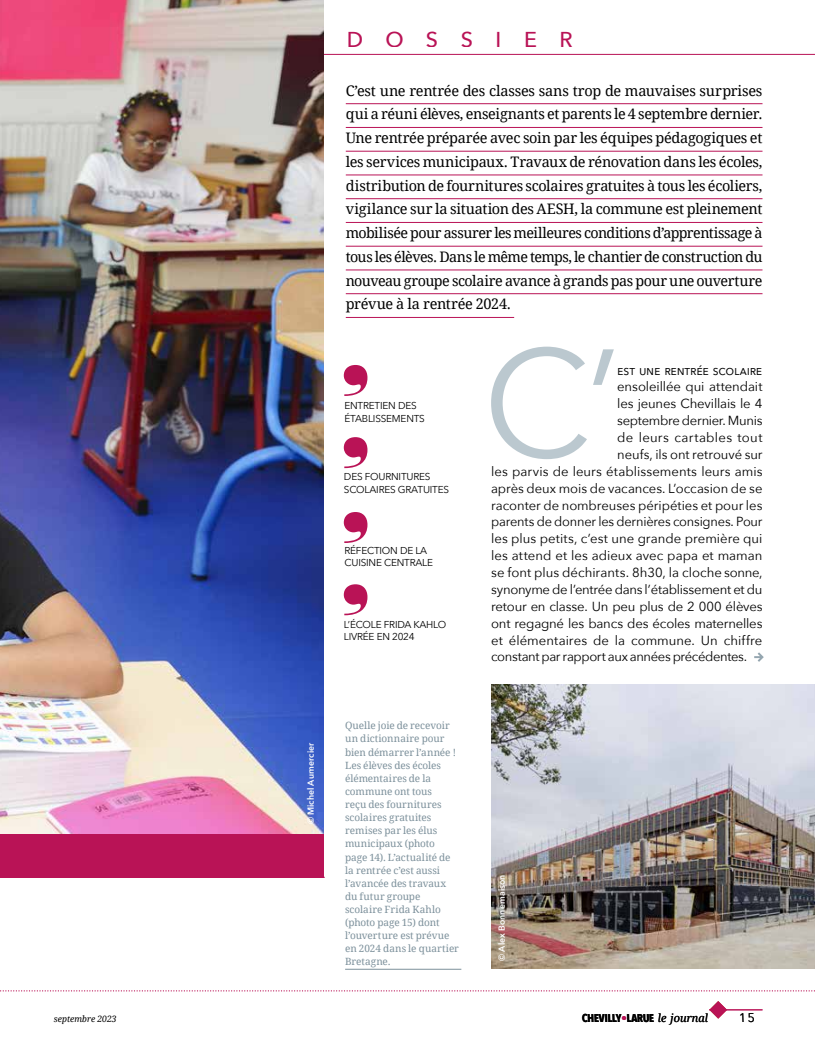
<style>
.page{position:relative;width:815px;height:1063px;background:#fff}
.page>*{position:absolute;margin:0;border:0;box-sizing:border-box;transform-origin:0 0}
.t1{font:151.25px "Avenir Next";color:#bbc8cf}
.t2{font:500 21.5px "Avenir Next";letter-spacing:1.05em;color:#b91356}
.t3{font:14.5px/23.8px "Droid Serif";letter-spacing:-.025em;color:#000;text-align:justify}
.t4{font:13.12px "Avenir Next";letter-spacing:-.005em;color:#000}
.t5{font:13.12px "Avenir Next";letter-spacing:-.025em;color:#000}
.t6{font:13.12px "Avenir Next";letter-spacing:-.03em;color:#000}
.t7{font:13.12px "Avenir Next";letter-spacing:.02em;color:#000}
.t8{font:12.5px "Avenir Next";color:#000}
.t9{font:700 11.25px "Avenir Next Condensed";color:#000}
.t10{font:10px/13.1px "Droid Serif";letter-spacing:-.005em;color:#7c909b}
.t11{font:10px/12.5px "Avenir Next";letter-spacing:-.02em;color:#000}
.t12{font:600 8.75px "Avenir Next";letter-spacing:.015em;color:#fff}
.t13{font:italic 8.75px "Droid Serif";letter-spacing:-.01em;color:#000}
.s1{color:#b91356}
.s2{font-family:"Droid Serif";font-weight:400;font-style:italic}
</style>
<div class="page">
<hr style="left:346px;top:103px;width:416px;height:1px;background:#b91356">
<hr style="left:346px;top:127px;width:416px;height:1px;background:#b91356">
<hr style="left:346px;top:151px;width:416px;height:1px;background:#b91356">
<hr style="left:346px;top:175px;width:416px;height:1px;background:#b91356">
<hr style="left:346px;top:198px;width:416px;height:1px;background:#b91356">
<hr style="left:346px;top:222px;width:416px;height:1px;background:#b91356">
<hr style="left:346px;top:246px;width:416px;height:1px;background:#b91356">
<hr style="left:346px;top:270px;width:416px;height:1px;background:#b91356">
<hr style="left:346px;top:293px;width:416px;height:1px;background:#b91356">
<hr style="left:346px;top:317px;width:168px;height:1px;background:#b91356">
<hr style="left:0;top:54px;width:815px;height:1px;background:#b91356">
<hr style="left:709px;top:1010px;width:53px;height:1px;background:#b91356">
<svg style="left:709px;top:1001px;width:18px;height:18px"></svg>
<svg style="left:0;top:990px;width:815px;height:2px"></svg>
<img style="left:0;top:0;width:324px;height:834px">
<svg style="left:344px;top:365px;width:23px;height:31px"></svg>
<svg style="left:344px;top:437px;width:23px;height:31px"></svg>
<svg style="left:344px;top:512px;width:23px;height:31px"></svg>
<svg style="left:344px;top:584px;width:23px;height:31px"></svg>
<div style="left:0;top:834px;width:324px;height:44px;background:#b91356"></div>
<hr style="left:345px;top:969px;width:116px;height:1px;background:#7c909b">
<img style="left:491px;top:684px;width:324px;height:284px">
<svg style="left:754px;top:652px;width:10px;height:10px"></svg>
<p class="t13" style="left:54px;top:1013px;width:64px">septembre 2023</p>
<p class="t12" style="left:303px;top:824px;width:83px;rotate:-90deg">© Michel Aumercier</p>
<h2 class="t2" style="left:346px;top:21px;width:228px">DOSSIER</h2>
<p class="t3" style="left:346px;top:78px;width:418px">C’est une rentrée des classes sans trop de mauvaises surprises qui a réuni élèves, enseignants et parents le 4 septembre dernier.<br>Une rentrée préparée avec soin par les équipes pédagogiques et les services municipaux. Travaux de rénovation dans les écoles, distribution de fournitures scolaires gratuites à tous les écoliers, vigilance sur la situation des AESH, la commune est pleinement mobilisée pour assurer les meilleures conditions d’apprentissage à tous les élèves. Dans le même temps, le chantier de construction du nouveau groupe scolaire avance à grands pas pour une ouverture prévue à la rentrée 2024.</p>
<p class="t11" style="left:344px;top:399px;width:82px">ENTRETIEN DES<br>ÉTABLISSEMENTS</p>
<p class="t11" style="left:344px;top:470px;width:107px">DES FOURNITURES<br>SCOLAIRES GRATUITES</p>
<p class="t11" style="left:344px;top:544px;width:90px">RÉFECTION DE LA<br>CUISINE CENTRALE</p>
<p class="t11" style="left:344px;top:618px;width:104px">L’ÉCOLE FRIDA KAHLO<br>LIVRÉE EN 2024</p>
<p class="t10" style="left:345px;top:719px;width:115px">Quelle joie de recevoir un dictionnaire pour bien démarrer l’année !<br>Les élèves des écoles élémentaires de la commune ont tous<br>reçu des fournitures scolaires gratuites remises par les élus municipaux (photo page 14). L’actualité de la rentrée c’est aussi l’avancée des travaux du futur groupe scolaire Frida Kahlo (photo page 15) dont l’ouverture est prévue en 2024 dans le quartier<br>Bretagne.</p>
<h1 class="t1" style="left:483px;top:276px;width:139px">C’</h1>
<p class="t4" style="left:617px;top:359px;width:147px">est une rentrée scolaire</p>
<p class="t4" style="left:617px;top:376px;width:147px">ensoleillée qui attendait</p>
<p class="t4" style="left:617px;top:393px;width:147px">les jeunes Chevillais le 4</p>
<p class="t5" style="left:617px;top:410px;width:147px">septembre dernier. Munis</p>
<p class="t7" style="left:617px;top:426px;width:147px">de leurs cartables tout</p>
<p class="t4" style="left:617px;top:443px;width:147px">neufs, ils ont retrouvé sur</p>
<p class="t4" style="left:491px;top:460px;width:273px">les parvis de leurs établissements leurs amis</p>
<p class="t4" style="left:491px;top:477px;width:273px">après deux mois de vacances. L’occasion de se</p>
<p class="t4" style="left:491px;top:494px;width:273px">raconter de nombreuses péripéties et pour les</p>
<p class="t4" style="left:491px;top:511px;width:273px">parents de donner les dernières consignes. Pour</p>
<p class="t4" style="left:491px;top:528px;width:273px">les plus petits, c’est une grande première qui</p>
<p class="t4" style="left:491px;top:545px;width:273px">les attend et les adieux avec papa et maman</p>
<p class="t4" style="left:491px;top:561px;width:273px">se font plus déchirants. 8h30, la cloche sonne,</p>
<p class="t5" style="left:491px;top:578px;width:273px">synonyme de l’entrée dans l’établissement et du</p>
<p class="t4" style="left:491px;top:595px;width:273px">retour en classe. Un peu plus de 2 000 élèves</p>
<p class="t4" style="left:491px;top:612px;width:273px">ont regagné les bancs des écoles maternelles</p>
<p class="t4" style="left:491px;top:629px;width:273px">et élémentaires de la commune. Un chiffre</p>
<p class="t6" style="left:491px;top:646px;width:257px">constant par rapport aux années précédentes.</p>
<p class="t12" style="left:494px;top:961px;width:88px;rotate:-90deg">© Alex Bonnemaison</p>
<p class="t9" style="left:582px;top:1011px;width:128px">CHEVILLY<span class="s1">•</span>LARUE <span class="s2">le journal</span></p>
<p class="t8" style="left:739px;top:1007px;width:18px">15</p>
</div>
